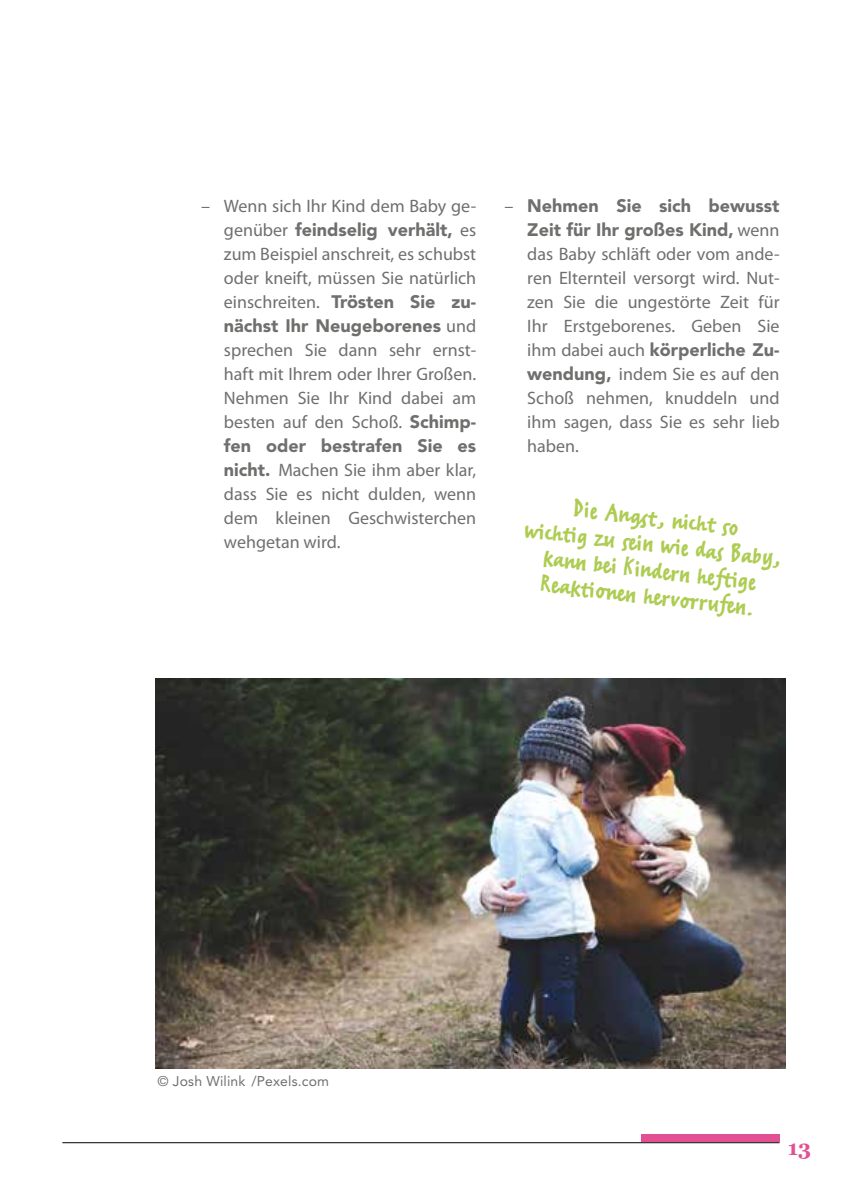
<style>
.page{position:relative;width:842px;height:1191px;background:#fff}
.page>*{position:absolute;margin:0;border:0;box-sizing:border-box;transform-origin:0 0}
.t1{font:28px/26px "Erikrighthand OT";color:#aecc52;text-align:center}
.t2{font:700 21px "Georgia";color:#e25093}
.t3{font:18px/24px "Myriad Pro";color:#6f6f6e;text-align:justify}
.t4{font:900 18px/24px "Avenir LT Std";color:#6f6f6e;text-align:right}
.t5{font:14px "Avenir LT Std";letter-spacing:.01em;color:#6f6f6e}
.s1{font-family:"Myriad Pro";font-weight:400}
.s2{font-family:"Avenir LT Std";font-weight:900}
</style>
<div class="page">
<div style="left:641px;top:1134px;width:139px;height:8px;background:#e25093"></div>
<img style="left:156px;top:678px;width:629px;height:390px">
<hr style="left:62px;top:1142px;width:718px;height:1px;background:#000">
<p class="t3" style="left:201px;top:194px;width:276px">– Wenn sich Ihr Kind dem Baby ge-</p>
<p class="t4" style="left:224px;top:218px;width:254px"><span class="s1">genüber</span> feindselig verhält, <span class="s1">es</span></p>
<p class="t3" style="left:224px;top:242px;width:254px">zum Beispiel anschreit, es schubst oder kneift, müssen Sie natürlich einschreiten. <span class="s2">Trösten Sie zu-</span></p>
<p class="t4" style="left:224px;top:314px;width:254px">nächst Ihr Neugeborenes <span class="s1">und</span></p>
<p class="t3" style="left:224px;top:338px;width:254px">sprechen Sie dann sehr ernst&shy;haft mit Ihrem oder Ihrer Großen.<br>Nehmen Sie Ihr Kind dabei am besten auf den Schoß. <span class="s2">Schimp-</span></p>
<p class="t4" style="left:224px;top:434px;width:254px">fen oder bestrafen Sie es</p>
<p class="t3" style="left:224px;top:458px;width:254px"><span class="s2">nicht.</span> Machen Sie ihm aber klar, dass Sie es nicht dulden, wenn dem kleinen Geschwisterchen wehgetan wird.</p>
<p class="t4" style="left:505px;top:194px;width:276px"><span class="s1">–</span> Nehmen Sie sich bewusst<br>Zeit für Ihr großes Kind, <span class="s1">wenn</span></p>
<p class="t3" style="left:527px;top:242px;width:254px">das Baby schläft oder vom ande&shy;ren Elternteil versorgt wird. Nut&shy;zen Sie die ungestörte Zeit für Ihr Erstgeborenes. Geben Sie</p>
<p class="t4" style="left:527px;top:338px;width:254px"><span class="s1">ihm dabei auch</span> körperliche Zu-</p>
<p class="t3" style="left:527px;top:362px;width:254px"><span class="s2">wendung,</span> indem Sie es auf den Schoß nehmen, knuddeln und ihm sagen, dass Sie es sehr lieb haben.</p>
<h1 class="t1" style="left:529px;top:492px;width:259px;rotate:6deg">Die Angst, nicht so<br>wichtig zu sein wie das Baby, kann bei Kindern heftige<br>Reaktionen hervorrufen.</h1>
<p class="t5" style="left:158px;top:1072px;width:173px">© Josh Wilink /Pexels.com</p>
<p class="t2" style="left:788px;top:1131px;width:25px">13</p>
</div>
